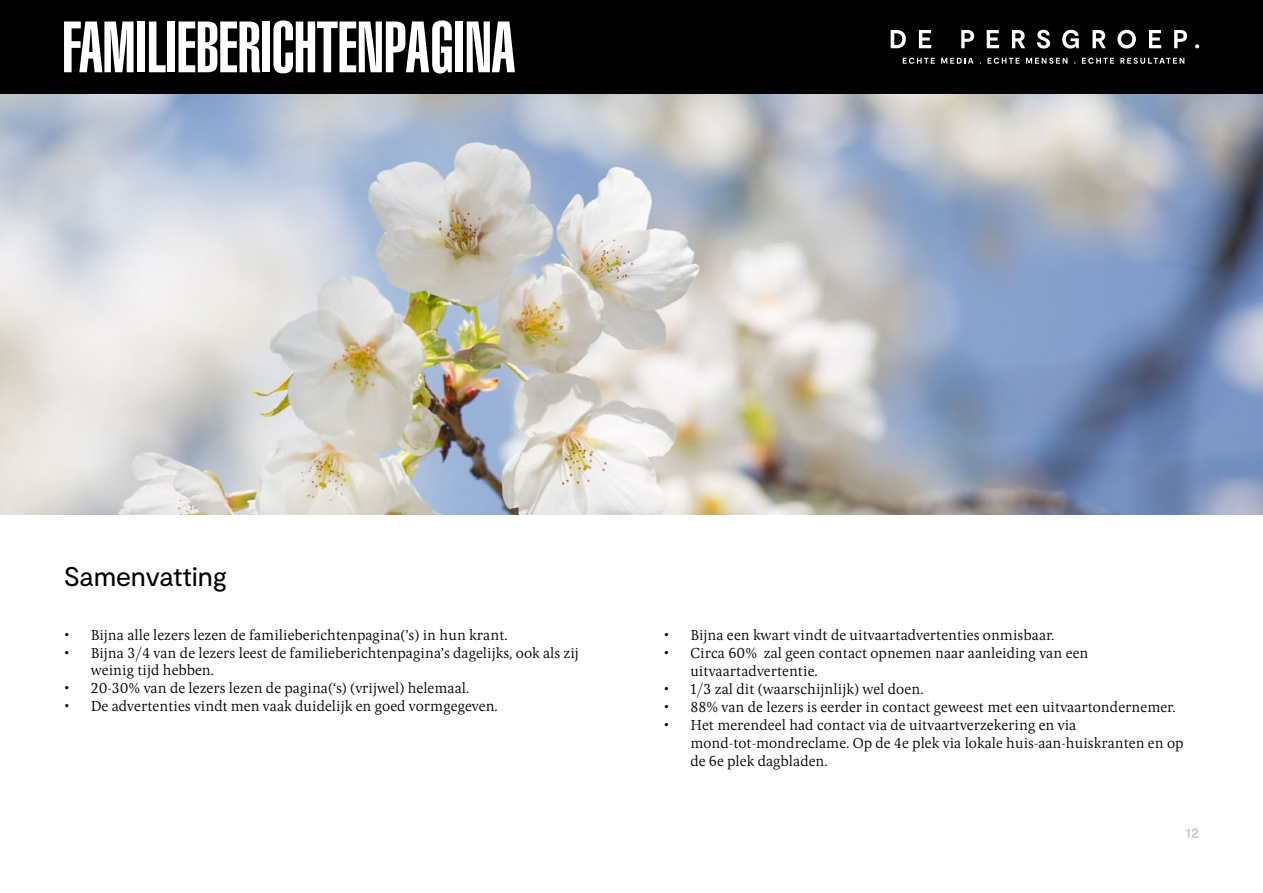
<style>
.page{position:relative;width:1263px;height:893px;background:#fff}
.page>*{position:absolute;margin:0;border:0;box-sizing:border-box;transform-origin:0 0}
.t1{font:900 extra-condensed 70.5px "Swiss 911 BT";color:#fff}
.t2{font:27px "Moderat";letter-spacing:-.01em;color:#000}
.t3{font:300 15px/18px "Pona";color:#000}
.t4{font:500 15px "Moderat";color:#c6c6c6}
.s1{font-family:"Minion Pro";font-weight:400}
</style>
<div class="page">
<img style="left:0;top:94px;width:1263px;height:420px">
<div style="left:0;top:0;width:1263px;height:94px;background:#000"></div>
<svg style="left:903px;top:58px;width:32px;height:6px"></svg>
<svg style="left:941px;top:58px;width:32px;height:6px"></svg>
<svg style="left:987px;top:58px;width:32px;height:6px"></svg>
<svg style="left:1026px;top:58px;width:41px;height:6px"></svg>
<svg style="left:1082px;top:58px;width:32px;height:6px"></svg>
<svg style="left:1120px;top:58px;width:64px;height:6px"></svg>
<svg style="left:891px;top:30px;width:15px;height:18px"></svg>
<svg style="left:919px;top:30px;width:12px;height:18px"></svg>
<svg style="left:961px;top:30px;width:13px;height:18px"></svg>
<svg style="left:987px;top:30px;width:12px;height:18px"></svg>
<svg style="left:1012px;top:30px;width:13px;height:18px"></svg>
<svg style="left:1037px;top:30px;width:13px;height:19px"></svg>
<svg style="left:1062px;top:30px;width:17px;height:19px"></svg>
<svg style="left:1092px;top:30px;width:14px;height:18px"></svg>
<svg style="left:1117px;top:30px;width:19px;height:19px"></svg>
<svg style="left:1149px;top:30px;width:12px;height:18px"></svg>
<svg style="left:1174px;top:30px;width:13px;height:18px"></svg>
<svg style="left:1195px;top:44px;width:4px;height:4px"></svg>
<h1 class="t1" style="left:62px;top:9px;width:454px">FAMILIEBERICHTENPAGINA</h1>
<h2 class="t2" style="left:64px;top:560px;width:165px">Samenvatting</h2>
<p class="t3" style="left:64px;top:625px;width:445px">• Bijna alle lezers lezen de familieberichtenpagina(’s) in hun krant.</p>
<p class="t3" style="left:91px;top:644px;width:490px;line-height:17px;text-indent:-27px">• Bijna 3/4 van de lezers leest de familieberichtenpagina’s dagelijks, ook als zij weinig tijd hebben.</p>
<p class="t3" style="left:64px;top:678px;width:407px">• 20-30% van de lezers lezen de pagina(‘s) (vrijwel) helemaal.</p>
<p class="t3" style="left:64px;top:696px;width:436px">• De advertenties vind<span class="s1">t</span> men vaak duidelijk en goed vormgegeven.</p>
<p class="t3" style="left:663px;top:625px;width:393px">• Bijna een kwart vindt de uitvaartadvertenties onmisbaar.</p>
<p class="t3" style="left:690px;top:643px;width:400px;text-indent:-27px">• Circa 60% zal geen contact opnemen naar aanleiding van een uitvaartadvertentie.</p>
<p class="t3" style="left:663px;top:679px;width:262px">• 1/3 zal dit (waarschijnlijk) wel doen.</p>
<p class="t3" style="left:663px;top:697px;width:514px">• 88% van de lezers is eerder in contact geweest met een uitvaartondernemer.</p>
<p class="t3" style="left:690px;top:715px;width:495px;text-indent:-27px">• Het merendeel had contact via de uitvaartverzekering en via mond-tot-mondreclame. Op de 4e plek via lokale huis-aan-huiskranten en op de 6e plek dagbladen.</p>
<p class="t4" style="left:1186px;top:824px;width:15px">12</p>
</div>
